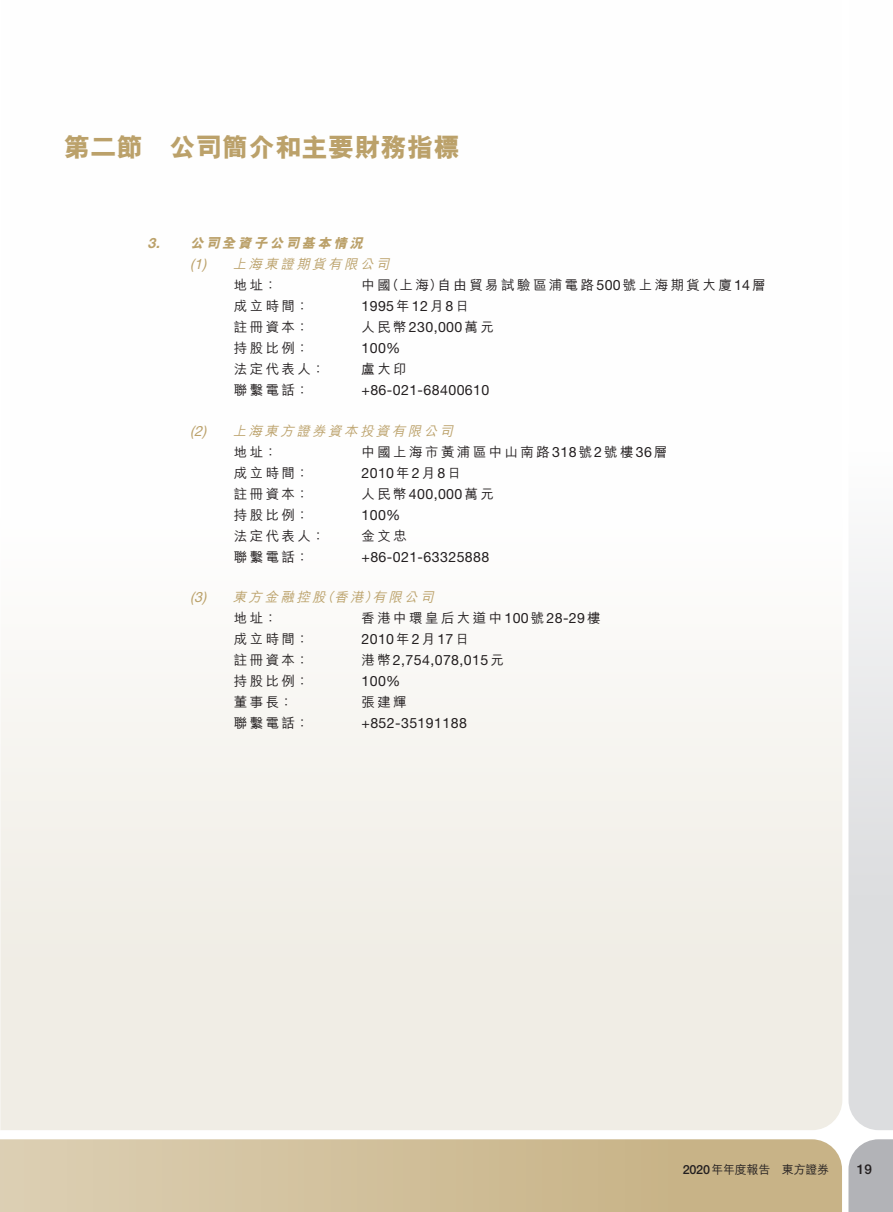
<style>
.page{position:relative;width:893px;height:1212px;background:#fff}
.page>*{position:absolute;margin:0;border:0;box-sizing:border-box;transform-origin:0 0}
.t1{font:800 26.4px "M Hei HK";color:#bba16a}
._50_Table_Body{font:14.1px "Helvetica Neue LT Std";letter-spacing:.03em;color:#231f20}
._50_Table_Body-2{font:500 13.5px "M Hei HK";letter-spacing:.18em;color:#231f20}
._04_Heading_4{font:italic 500 13.5px "M Hei HK";color:#bba16a}
._03_Heading_3{font:italic 800 13.5px "M Hei HK";color:#bba16a}
.t2{font:500 13.5px "Helvetica Neue LT Std";color:#231f20}
.t3{font:500 12px "M Hei HK";letter-spacing:-.02em;color:#231f20}
.s1{font-family:"Helvetica Neue LT Std";font-weight:700;font-size:14.1px}
.s2{font-family:"Helvetica Neue LT Std";font-weight:400;font-size:14.1px}
.s3{font-family:"M Hei HK";font-weight:500;font-size:13.5px}
.s4{font-family:"Helvetica Neue LT Std";font-size:12.6px}
</style>
<div class="page">
<svg style="left:0;top:1139px;width:842px;height:73px;background:#d0be99"></svg>
<svg style="left:848px;top:1139px;width:45px;height:73px;background:#b7b8bc"></svg>
<svg style="left:0;top:672px;width:842px;height:458px;fill:#f2efe8"></svg>
<svg style="left:848px;top:558px;width:45px;height:572px;fill:#e1e2e3"></svg>
<h1 class="t1" style="left:64px;top:134px;width:398px">第二節 公司簡介和主要財務指標</h1>
<p class="_03_Heading_3" style="left:148px;top:236px;width:220px"><span class="s1">3.</span> 公司全資子公司基本情況</p>
<p class="_04_Heading_4" style="left:190px;top:254px;width:205px"><span class="s2">(1)</span> 上海東證期貨有限公司</p>
<p class="_50_Table_Body-2" style="left:234px;top:275px;width:45px">地址：</p>
<p class="_50_Table_Body-2" style="left:361px;top:275px;width:406px">中國（上海）自由貿易試驗區浦電路<span class="s2">500</span>號上海期貨大廈<span class="s2">14</span>層</p>
<p class="_50_Table_Body-2" style="left:234px;top:296px;width:77px">成立時間：</p>
<p class="_50_Table_Body" style="left:361px;top:298px;width:109px">1995<span class="s3">年</span>12<span class="s3">月</span>8<span class="s3">日</span></p>
<p class="_50_Table_Body-2" style="left:234px;top:317px;width:77px">註冊資本：</p>
<p class="_50_Table_Body" style="left:361px;top:319px;width:134px"><span class="s3">人民幣</span>230,000<span class="s3">萬元</span></p>
<p class="_50_Table_Body-2" style="left:234px;top:338px;width:77px">持股比例：</p>
<p class="_50_Table_Body" style="left:361px;top:340px;width:41px">100%</p>
<p class="_50_Table_Body-2" style="left:234px;top:359px;width:93px">法定代表人：</p>
<p class="_50_Table_Body-2" style="left:361px;top:359px;width:47px">盧大印</p>
<p class="_50_Table_Body-2" style="left:234px;top:380px;width:77px">聯繫電話：</p>
<p class="_50_Table_Body" style="left:361px;top:382px;width:129px">+86-021-68400610</p>
<p class="_04_Heading_4" style="left:190px;top:421px;width:268px"><span class="s2">(2)</span> 上海東方證券資本投資有限公司</p>
<p class="_50_Table_Body-2" style="left:234px;top:442px;width:45px">地址：</p>
<p class="_50_Table_Body-2" style="left:361px;top:442px;width:307px">中國上海市黃浦區中山南路<span class="s2">318</span>號<span class="s2">2</span>號樓<span class="s2">36</span>層</p>
<p class="_50_Table_Body-2" style="left:234px;top:463px;width:77px">成立時間：</p>
<p class="_50_Table_Body" style="left:361px;top:464px;width:101px">2010<span class="s3">年</span>2<span class="s3">月</span>8<span class="s3">日</span></p>
<p class="_50_Table_Body-2" style="left:234px;top:484px;width:77px">註冊資本：</p>
<p class="_50_Table_Body" style="left:361px;top:485px;width:134px"><span class="s3">人民幣</span>400,000<span class="s3">萬元</span></p>
<p class="_50_Table_Body-2" style="left:234px;top:505px;width:77px">持股比例：</p>
<p class="_50_Table_Body" style="left:361px;top:506px;width:41px">100%</p>
<p class="_50_Table_Body-2" style="left:234px;top:526px;width:93px">法定代表人：</p>
<p class="_50_Table_Body-2" style="left:361px;top:526px;width:47px">金文忠</p>
<p class="_50_Table_Body-2" style="left:234px;top:547px;width:77px">聯繫電話：</p>
<p class="_50_Table_Body" style="left:361px;top:548px;width:129px">+86-021-63325888</p>
<p class="_04_Heading_4" style="left:190px;top:587px;width:249px"><span class="s2">(3)</span> 東方金融控股（香港）有限公司</p>
<p class="_50_Table_Body-2" style="left:234px;top:608px;width:45px">地址：</p>
<p class="_50_Table_Body-2" style="left:361px;top:608px;width:241px">香港中環皇后大道中<span class="s2">100</span>號<span class="s2">28-29</span>樓</p>
<p class="_50_Table_Body-2" style="left:234px;top:629px;width:77px">成立時間：</p>
<p class="_50_Table_Body" style="left:361px;top:631px;width:109px">2010<span class="s3">年</span>2<span class="s3">月</span>17<span class="s3">日</span></p>
<p class="_50_Table_Body-2" style="left:234px;top:650px;width:77px">註冊資本：</p>
<p class="_50_Table_Body" style="left:361px;top:652px;width:144px"><span class="s3">港幣</span>2,754,078,015<span class="s3">元</span></p>
<p class="_50_Table_Body-2" style="left:234px;top:671px;width:77px">持股比例：</p>
<p class="_50_Table_Body" style="left:361px;top:673px;width:41px">100%</p>
<p class="_50_Table_Body-2" style="left:234px;top:692px;width:61px">董事長：</p>
<p class="_50_Table_Body-2" style="left:361px;top:692px;width:47px">張建輝</p>
<p class="_50_Table_Body-2" style="left:234px;top:713px;width:77px">聯繫電話：</p>
<p class="_50_Table_Body" style="left:361px;top:715px;width:107px">+852-35191188</p>
<p class="t3" style="left:683px;top:1161px;width:148px"><span class="s4">2020</span>年年度報告 東方證券</p>
<p class="t2" style="left:857px;top:1161px;width:17px">19</p>
</div>
